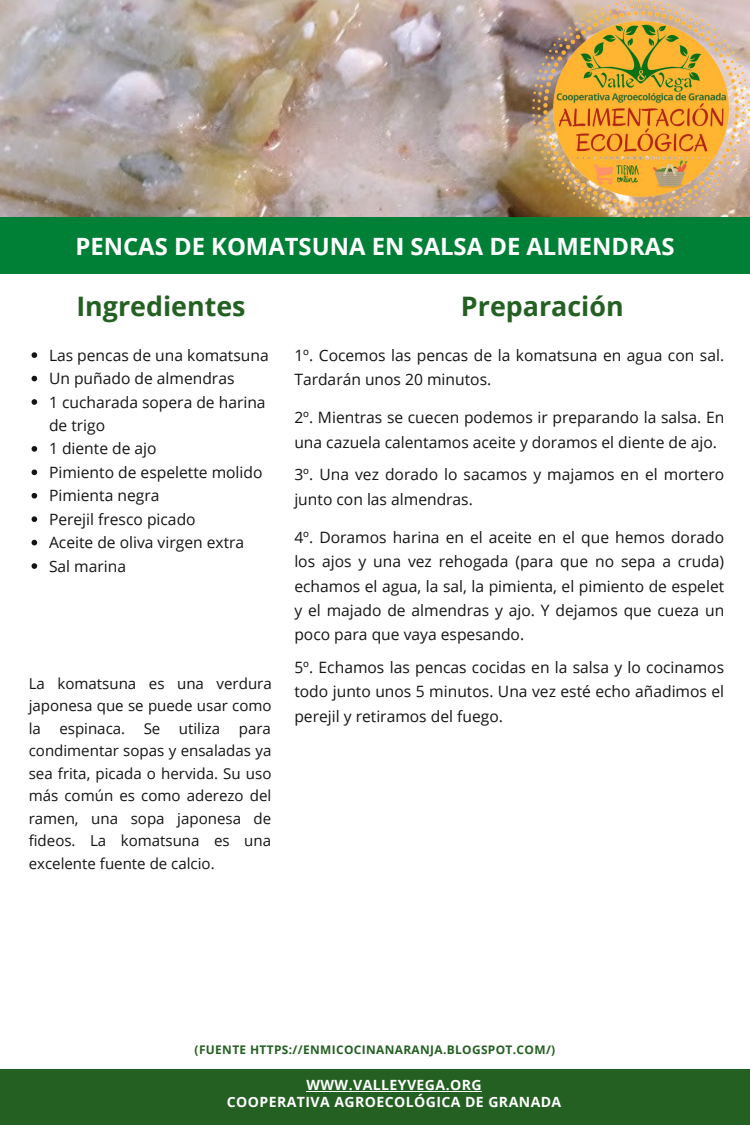
<style>
.page{position:relative;width:750px;height:1125px;background:#fff}
.page>*{position:absolute;margin:0;border:0;box-sizing:border-box;transform-origin:0 0}
.t1{font:700 26.88px "Open Sans";color:#236022}
.t2{font:700 23.88px "Open Sans";color:#fff}
.t3{font:15.62px/24.5px "Open Sans";color:#141414}
.t4{font:15.12px/22.5px "Open Sans";color:#141414;text-align:justify}
.t5{font:700 14.12px "Open Sans";letter-spacing:.03em;color:#fff}
.t6{font:700 11.88px "Open Sans";letter-spacing:.03em;color:#236022}
</style>
<div class="page">
<img style="left:0;top:0;width:532px;height:218px">
<div style="left:0;top:1069px;width:750px;height:56px;background:#236022"></div>
<div style="left:0;top:218px;width:750px;height:55px;background:#008037"></div>
<img style="left:532px;top:0;width:218px;height:218px">
<svg style="left:32px;top:352px;width:5px;height:6px"></svg>
<svg style="left:32px;top:376px;width:5px;height:5px"></svg>
<svg style="left:32px;top:399px;width:5px;height:6px"></svg>
<svg style="left:32px;top:446px;width:5px;height:6px"></svg>
<svg style="left:32px;top:469px;width:5px;height:6px"></svg>
<svg style="left:32px;top:493px;width:5px;height:6px"></svg>
<svg style="left:32px;top:516px;width:5px;height:6px"></svg>
<svg style="left:32px;top:540px;width:5px;height:5px"></svg>
<svg style="left:32px;top:563px;width:5px;height:6px"></svg>
<hr style="left:307px;top:1091px;width:175px;height:1px;background:#fff">
<p class="t2" style="left:75px;top:229px;width:601px">PENCAS DE KOMATSUNA EN SALSA DE ALMENDRAS</p>
<p class="t1" style="left:76px;top:287px;width:171px">Ingredientes</p>
<p class="t1" style="left:461px;top:287px;width:164px">Preparación</p>
<p class="t3" style="left:49px;top:342px;width:221px">Las pencas de una komatsuna</p>
<p class="t3" style="left:49px;top:366px;width:187px">Un puñado de almendras</p>
<p class="t3" style="left:49px;top:390px;width:218px;line-height:23.5px">1 cucharada sopera de harina de trigo</p>
<p class="t3" style="left:49px;top:436px;width:109px">1 diente de ajo</p>
<p class="t3" style="left:49px;top:460px;width:215px">Pimiento de espelette molido</p>
<p class="t3" style="left:49px;top:483px;width:112px">Pimienta negra</p>
<p class="t3" style="left:49px;top:506px;width:148px">Perejil fresco picado</p>
<p class="t3" style="left:49px;top:530px;width:197px">Aceite de oliva virgen extra</p>
<p class="t3" style="left:49px;top:553px;width:79px">Sal marina</p>
<p class="t3" style="left:294px;top:342px;width:431px">1º. Cocemos las pencas de la komatsuna en agua con sal.<br>Tardarán unos 20 minutos.</p>
<p class="t3" style="left:294px;top:405px;width:431px">2º. Mientras se cuecen podemos ir preparando la salsa. En una cazuela calentamos aceite y doramos el diente de ajo.</p>
<p class="t3" style="left:294px;top:462px;width:431px">3º. Una vez dorado lo sacamos y majamos en el mortero junto con las almendras.</p>
<p class="t3" style="left:294px;top:524px;width:431px;text-align:justify">4º. Doramos harina en el aceite en el que hemos dorado los ajos y una vez rehogada (para que no sepa a cruda) echamos el agua, la sal, la pimienta, el pimiento de espelet y el majado de almendras y ajo. Y dejamos que cueza un poco para que vaya espesando.</p>
<p class="t3" style="left:294px;top:654px;width:431px;text-align:justify">5º. Echamos las pencas cocidas en la salsa y lo cocinamos todo junto unos 5 minutos. Una vez esté echo añadimos el perejil y retiramos del fuego.</p>
<p class="t4" style="left:29px;top:672px;width:245px">La komatsuna es una verdura japonesa que se puede usar como la espinaca. Se utiliza para condimentar sopas y ensaladas ya sea frita, picada o hervida. Su uso más común es como aderezo del ramen, una sopa japonesa de fideos. La komatsuna es una excelente fuente de calcio.</p>
<p class="t6" style="left:195px;top:1042px;width:362px">(FUENTE HTTPS://ENMICOCINANARANJA.BLOGSPOT.COM/)</p>
<p class="t5" style="left:307px;top:1075px;width:177px">WWW.VALLEYVEGA.ORG</p>
<p class="t5" style="left:227px;top:1092px;width:336px">COOPERATIVA AGROECOLÓGICA DE GRANADA</p>
</div>
